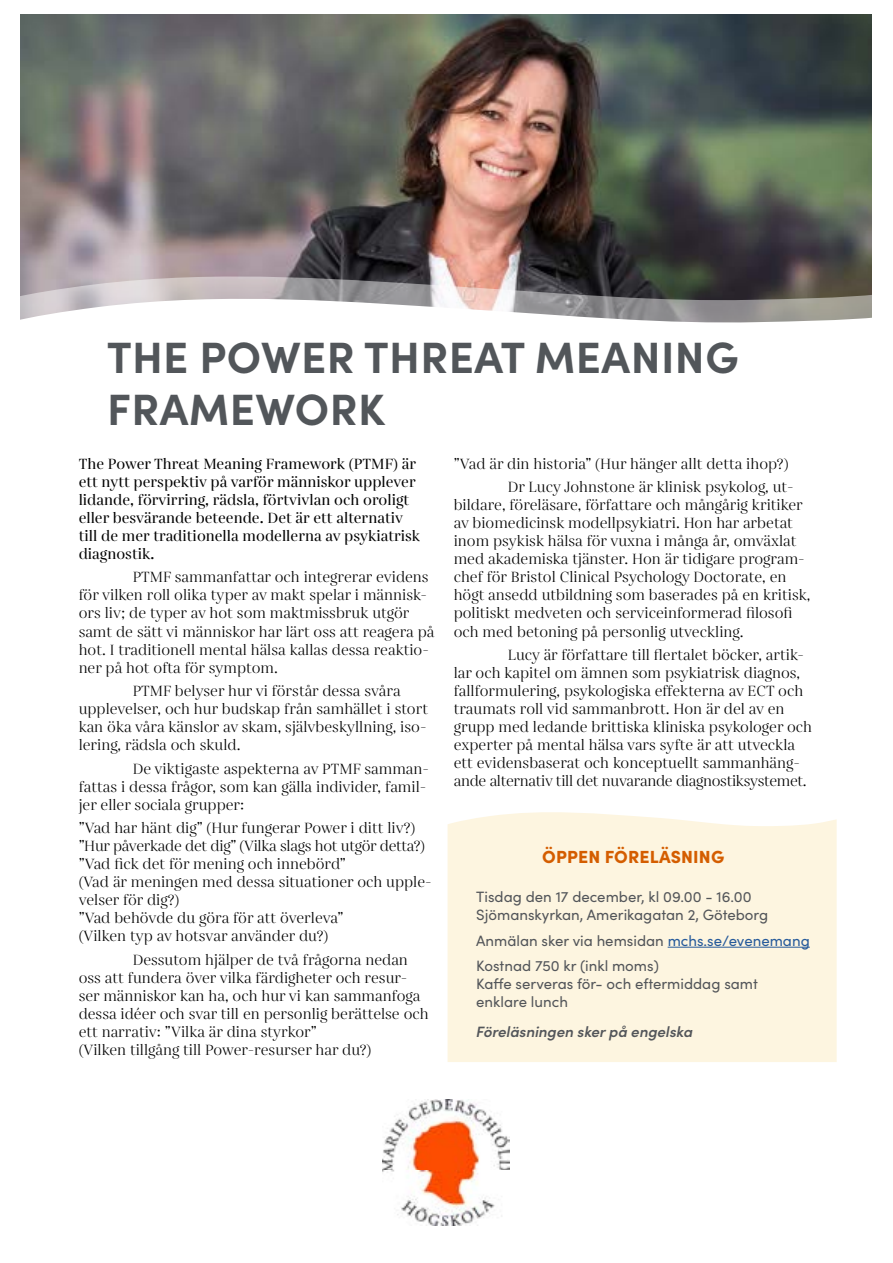
<style>
.page{position:relative;width:893px;height:1263px;background:#fff}
.page>*{position:absolute;margin:0;border:0;box-sizing:border-box;transform-origin:0 0}
.t1{font:700 43.8px/52.7px "Sofia Pro";letter-spacing:.01em;color:#52565a}
.t2{font:900 17.55px "Sofia Pro";letter-spacing:.01em;color:#d45d00}
.t3{font:15px/18px "Gabriela";color:#000}
.t4{font:500 15px/18px "Gabriela";color:#000}
.t5{font:15px/18px "Sofia Pro";color:#53565a}
.t6{font:italic 600 15px "Sofia Pro";color:#53565a}
.s1{color:#275b9b}
</style>
<div class="page">
<img style="left:21px;top:15px;width:850px;height:254px">
<img style="left:382px;top:1100px;width:127px;height:126px">
<svg style="left:20px;top:269px;width:852px;height:22px"></svg>
<svg style="left:20px;top:291px;width:852px;height:32px"></svg>
<div style="left:448px;top:812px;width:389px;height:250px;background:#fdf5e0"></div>
<hr style="left:668px;top:947px;width:142px;height:1px;background:#275b9b">
<h1 class="t1" style="left:107px;top:327px;width:633px">THE POWER THREAT MEANING<br>FRAMEWORK</h1>
<p class="t4" style="left:79px;top:456px;width:343px">The Power Threat Meaning Framework (PTMF) är ett nytt perspektiv på varför människor upplever lidande, förvirring, rädsla, förtvivlan och oroligt eller besvärande beteende. Det är ett alternativ till de mer traditionella modellerna av psykiatrisk diagnostik.</p>
<p class="t3" style="left:79px;top:569px;width:357px;text-indent:54px">PTMF sammanfattar och integrerar evidens för vilken roll olika typer av makt spelar i människ&shy;ors liv; de typer av hot som maktmissbruk utgör samt de sätt vi människor har lärt oss att reagera på hot. I traditionell mental hälsa kallas dessa reaktio&shy;ner på hot ofta för symptom.</p>
<p class="t3" style="left:79px;top:683px;width:351px;text-indent:54px">PTMF belyser hur vi förstår dessa svåra upplevelser, och hur budskap från samhället i stort kan öka våra känslor av skam, självbeskyllning, iso&shy;lering, rädsla och skuld.</p>
<p class="t3" style="left:79px;top:760px;width:352px;text-indent:54px">De viktigaste aspekterna av PTMF samman&shy;fattas i dessa frågor, som kan gälla individer, famil&shy;jer eller sociala grupper:</p>
<p class="t3" style="left:79px;top:820px;width:355px">”Vad har hänt dig” (Hur fungerar Power i ditt liv?) ”Hur påverkade det dig” (Vilka slags hot utgör detta?) ”Vad fick det för mening och innebörd”<br>(Vad är meningen med dessa situationer och upple&shy;velser för dig?)<br>”Vad behövde du göra för att överleva”<br>(Vilken typ av hotsvar använder du?)</p>
<p class="t3" style="left:79px;top:951px;width:352px;text-indent:54px">Dessutom hjälper de två frågorna nedan oss att fundera över vilka färdigheter och resur&shy;ser människor kan ha, och hur vi kan sammanfoga dessa idéer och svar till en personlig berättelse och ett narrativ: ”Vilka är dina styrkor”<br>(Vilken tillgång till Power-resurser har du?)</p>
<p class="t3" style="left:508px;top:453px;width:287px;line-height:23.5px;text-indent:-54px">”Vad är din historia” (Hur hänger allt detta ihop?)<br>Dr Lucy Johnstone är klinisk psykolog, ut-</p>
<p class="t3" style="left:454px;top:497px;width:358px">bildare, föreläsare, författare och mångårig kritiker av biomedicinsk modellpsykiatri. Hon har arbetat inom psykisk hälsa för vuxna i många år, omväxlat med akademiska tjänster. Hon är tidigare program&shy;chef för Bristol Clinical Psychology Doctorate, en högt ansedd utbildning som baserades på en kritisk, politiskt medveten och serviceinformerad filosofi och med betoning på personlig utveckling.</p>
<p class="t3" style="left:454px;top:647px;width:360px;text-indent:54px">Lucy är författare till flertalet böcker, artik&shy;lar och kapitel om ämnen som psykiatrisk diagnos, fallformulering, psykologiska effekterna av ECT och traumats roll vid sammanbrott. Hon är del av en grupp med ledande brittiska kliniska psykologer och experter på mental hälsa vars syfte är att utveckla ett evidensbaserat och konceptuellt sammanhäng&shy;ande alternativ till det nuvarande diagnostiksystemet.</p>
<p class="t2" style="left:542px;top:843px;width:184px">ÖPPEN FÖRELÄSNING</p>
<p class="t5" style="left:476px;top:887px;width:294px">Tisdag den 17 december, kl 09.00 - 16.00<br>Sjömanskyrkan, Amerikagatan 2, Göteborg</p>
<p class="t5" style="left:476px;top:927px;width:335px;line-height:25.5px">Anmälan sker via hemsidan <span class="s1">mchs.se/evenemang<br></span>Kostnad 750 kr (inkl moms)</p>
<p class="t5" style="left:476px;top:974px;width:283px">Kaffe serveras för- och eftermiddag samt enklare lunch</p>
<p class="t6" style="left:476px;top:1020px;width:218px">Föreläsningen sker på engelska</p>
</div>
